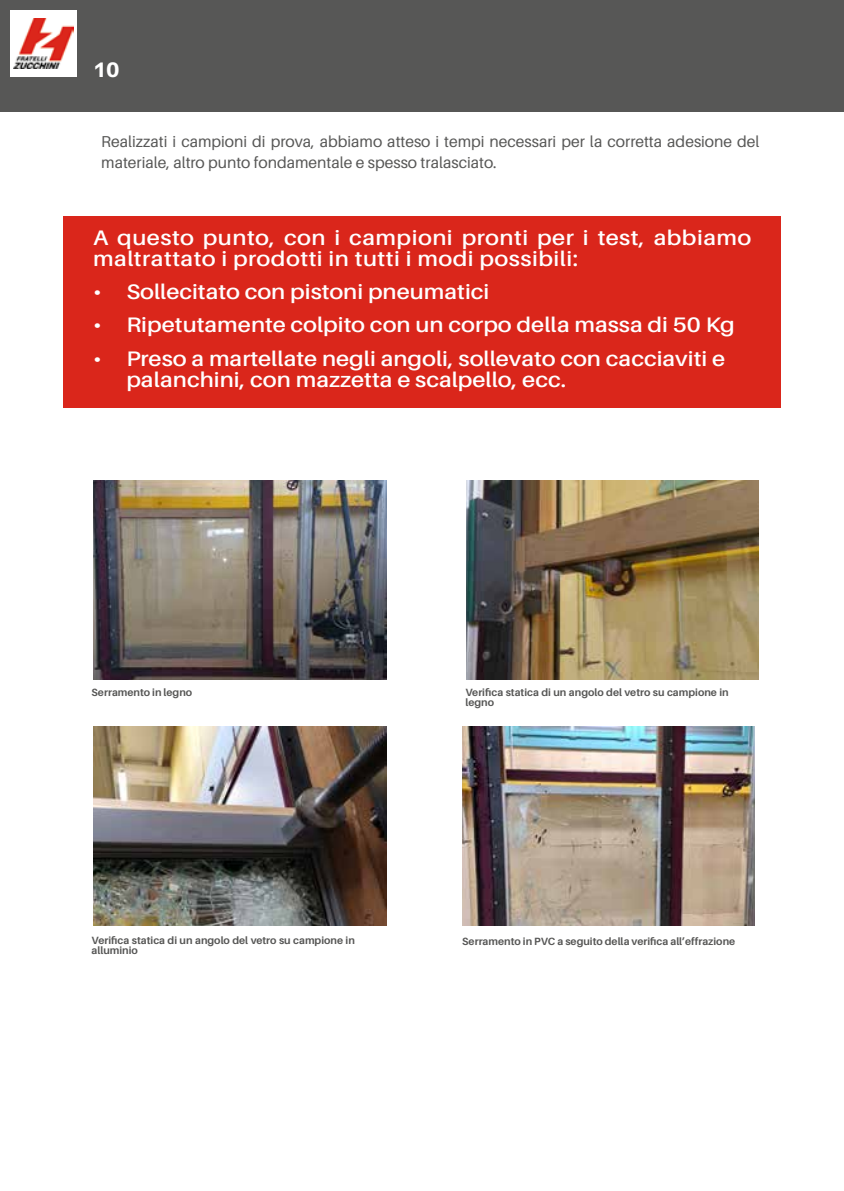
<style>
.page{position:relative;width:844px;height:1191px;background:#fff}
.page>*{position:absolute;margin:0;border:0;box-sizing:border-box;transform-origin:0 0}
.t1{font:600 21px/21px "Aileron";color:#fff;scale:1.11 1}
.t2{font:600 21px/21px "Aileron";letter-spacing:.02em;color:#fff;scale:1.11 1}
.t3{font:800 21px "Aileron";color:#fff}
.t4{font:15.75px/21px "Aileron";color:#575756}
.t5{font:700 10.5px/10.5px "Aileron";color:#575756}
</style>
<div class="page">
<div style="left:0;top:0;width:843px;height:112px;background:#575756"></div>
<div style="left:10px;top:10px;width:67px;height:67px;background:#fff"></div>
<img style="left:14px;top:18px;width:59px;height:50px">
<img style="left:466px;top:480px;width:292px;height:199px">
<div style="left:63px;top:216px;width:718px;height:191px;background:#da261b"></div>
<img style="left:462px;top:727px;width:292px;height:198px">
<img style="left:94px;top:727px;width:292px;height:198px">
<img style="left:94px;top:480px;width:292px;height:199px">
<h1 class="t3" style="left:93px;top:57px;width:28px">10</h1>
<h2 class="t4" style="left:101px;top:131px;width:659px">Realizzati i campioni di prova, abbiamo atteso i tempi necessari per la corretta adesione del materiale, altro punto fondamentale e spesso tralasciato.</h2>
<h1 class="t2" style="left:93px;top:227px;width:594px">A questo punto, con i campioni pronti per i test, abbiamo maltrattato i prodotti in tutti i modi possibili:</h1>
<h1 class="t1" style="left:93px;top:281px;width:358px">• Sollecitato con pistoni pneumatici</h1>
<h1 class="t1" style="left:93px;top:315px;width:579px">• Ripetutamente colpito con un corpo della massa di 50 Kg</h1>
<h1 class="t1" style="left:126px;top:348px;width:541px;text-indent:-33px">• Preso a martellate negli angoli, sollevato con cacciaviti e palanchini, con mazzetta e scalpello, ecc.</h1>
<p class="t5" style="left:92px;top:687px;width:102px">Serramento in legno</p>
<p class="t5" style="left:465px;top:687px;width:265px">Verifica statica di un angolo del vetro su campione in legno</p>
<p class="t5" style="left:92px;top:935px;width:265px">Verifica statica di un angolo del vetro su campione in alluminio</p>
<p class="t5" style="left:462px;top:936px;width:274px">Serramento in PVC a seguito della verifica all’effrazione</p>
</div>
